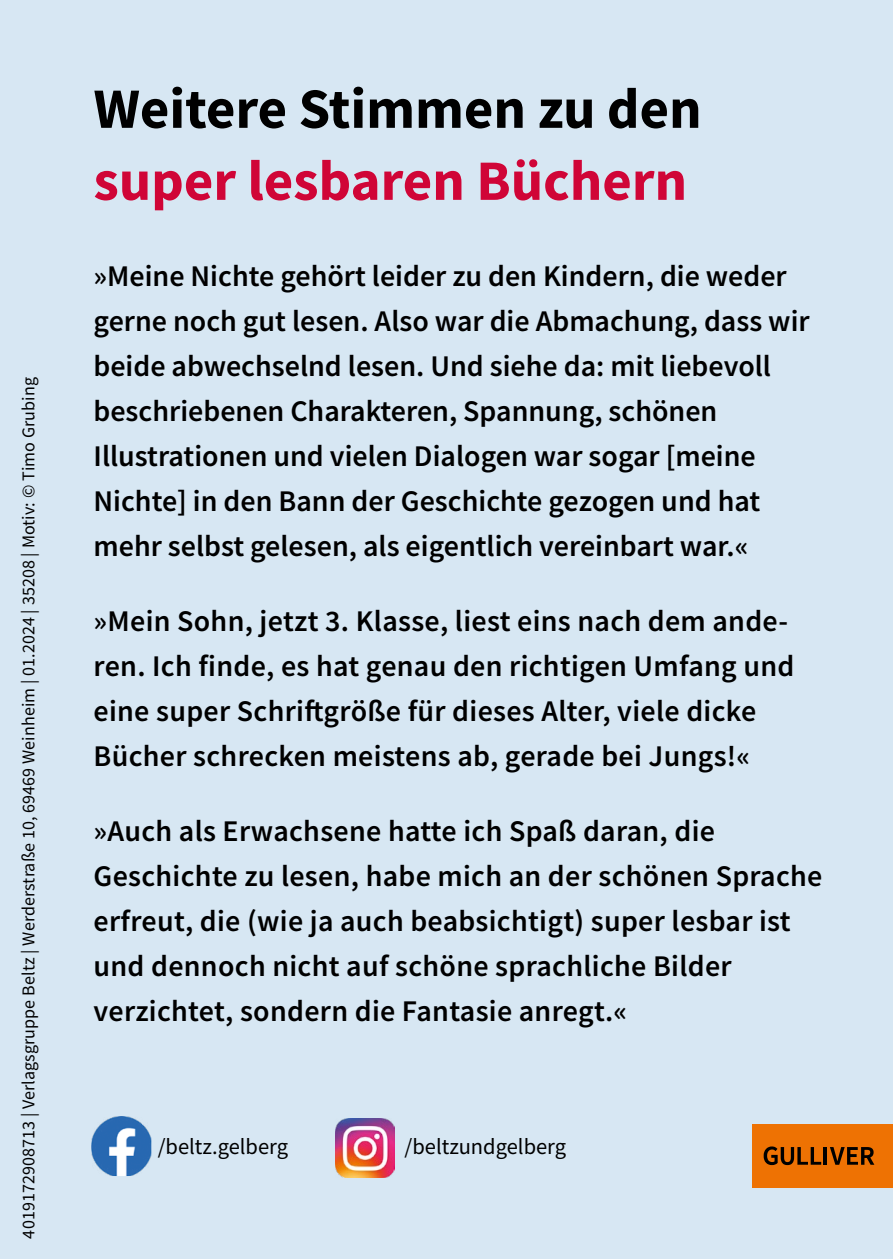
<style>
.page{position:relative;width:893px;height:1259px;background:#d7e7f3}
.page>*{position:absolute;margin:0;border:0;box-sizing:border-box;transform-origin:0 0}
.t1{font:700 57px "Source Sans Pro";color:#d00537}
.t2{font:700 57px "Source Sans Pro";color:#000}
.t3{font:600 30px/45px "Source Sans Pro";color:#000}
.t4{font:22.5px "Source Sans Pro";color:#000}
.t5{font:18px "Source Sans Pro";letter-spacing:.005em;color:#000}
</style>
<div class="page">
<img style="left:336px;top:1118px;width:59px;height:59px">
<img style="left:91px;top:1116px;width:60px;height:60px">
<div style="left:753px;top:1124px;width:140px;height:63px;background:#ee7203"></div>
<svg style="left:764px;top:1146px;width:57px;height:19px"></svg>
<hr style="left:824px;top:1147px;width:3px;height:17px;background:#000">
<svg style="left:830px;top:1147px;width:44px;height:17px"></svg>
<p class="t5" style="left:17px;top:1238px;width:863px;rotate:-90deg">4019172908713 | Verlagsgruppe Beltz | Werderstraße 10, 69469 Weinheim | 01.2024 | 35208 | Motiv: © Timo Grubing</p>
<h1 class="t2" style="left:94px;top:70px;width:610px">Weitere Stimmen zu den</h1>
<h1 class="t1" style="left:94px;top:142px;width:595px">super lesbaren Büchern</h1>
<p class="t3" style="left:94px;top:253px;width:718px">»Meine Nichte gehört leider zu den Kindern, die weder gerne noch gut lesen. Also war die Abmachung, dass wir beide abwechselnd lesen. Und siehe da: mit liebevoll beschriebenen Charakteren, Spannung, schönen Illustrationen und vielen Dialogen war sogar [meine Nichte] in den Bann der Geschichte gezogen und hat mehr selbst gelesen, als eigentlich vereinbart war.«</p>
<p class="t3" style="left:94px;top:598px;width:702px">»Mein Sohn, jetzt 3. Klasse, liest eins nach dem ande&shy;ren. Ich finde, es hat genau den richtigen Umfang und eine super Schriftgröße für dieses Alter, viele dicke Bücher schrecken meistens ab, gerade bei Jungs!«</p>
<p class="t3" style="left:94px;top:808px;width:730px">»Auch als Erwachsene hatte ich Spaß daran, die Geschichte zu lesen, habe mich an der schönen Sprache erfreut, die (wie ja auch beabsichtigt) super lesbar ist und dennoch nicht auf schöne sprachliche Bilder verzichtet, sondern die Fantasie anregt.«</p>
<p class="t4" style="left:158px;top:1132px;width:132px">/beltz.gelberg</p>
<p class="t4" style="left:405px;top:1132px;width:163px">/beltzundgelberg</p>
</div>
